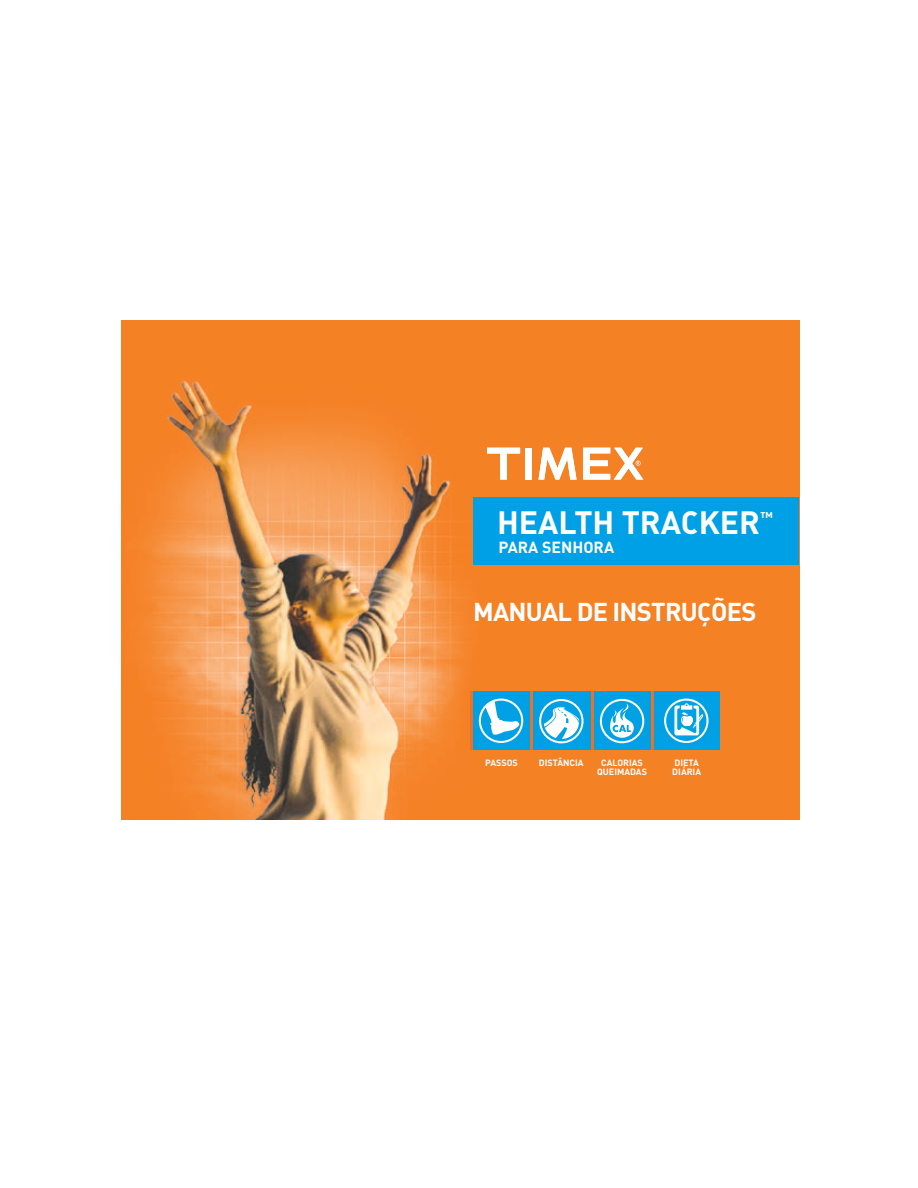
<style>
.page{position:relative;width:918px;height:1188px;background:#fff}
.page>*{position:absolute;margin:0;border:0;box-sizing:border-box;transform-origin:0 0}
.t1{font:31.8px "DIN Bold Alternate";color:#fff}
.t2{font:25.5px "DIN Bold Alternate";letter-spacing:-.03em;color:#fff}
.t3{font:15.9px "DIN Bold Alternate";color:#fff}
.t4{font:13.95px "DIN Bold Alternate";color:#fff}
.t5{font:700 9px/9px "DIN";color:#fff;text-align:center}
</style>
<div class="page">
<div style="left:121px;top:321px;width:679px;height:499px;background:#f58125"></div>
<img style="left:121px;top:320px;width:391px;height:500px">
<div style="left:474px;top:498px;width:325px;height:67px;background:#00a0e6"></div>
<div style="left:525px;top:448px;width:7px;height:32px;background:#fff"></div>
<svg style="left:487px;top:448px;width:33px;height:32px"></svg>
<svg style="left:539px;top:448px;width:38px;height:32px"></svg>
<svg style="left:583px;top:448px;width:60px;height:32px"></svg>
<div style="left:471px;top:691px;width:249px;height:59px;background:#00a1e4"></div>
<div style="left:479px;top:699px;width:44px;height:44px;border:2px solid #fff;border-radius:50%"></div>
<svg style="left:485px;top:700px;width:35px;height:35px"></svg>
<div style="left:539px;top:699px;width:45px;height:44px;border:2px solid #fff;border-radius:50%"></div>
<svg style="left:544px;top:707px;width:35px;height:32px"></svg>
<div style="left:600px;top:699px;width:44px;height:44px;border:2px solid #fff;border-radius:50%"></div>
<svg style="left:609px;top:703px;width:25px;height:35px"></svg>
<div style="left:664px;top:699px;width:45px;height:44px;border:2px solid #fff;border-radius:50%"></div>
<svg style="left:674px;top:703px;width:29px;height:32px"></svg>
<hr style="left:470px;top:691px;width:3px;height:59px;background:#f16f24">
<hr style="left:531px;top:691px;width:2px;height:59px;background:#f16f24">
<hr style="left:591px;top:691px;width:2px;height:59px;background:#f16f24">
<hr style="left:651px;top:691px;width:3px;height:59px;background:#f16f24">
<h1 class="t1" style="left:497px;top:502px;width:264px">HEALTH TRACKER</h1>
<h3 class="t4" style="left:760px;top:508px;width:14px">™</h3>
<h3 class="t3" style="left:498px;top:537px;width:117px">PARA SENHORA</h3>
<h2 class="t2" style="left:473px;top:595px;width:285px">MANUAL DE INSTRUÇÕES</h2>
<p class="t5" style="left:485px;top:758px;width:34px">PASSOS</p>
<p class="t5" style="left:539px;top:758px;width:46px">DISTÂNCIA</p>
<p class="t5" style="left:597px;top:758px;width:51px">CALORIAS<br>QUEIMADAS</p>
<p class="t5" style="left:672px;top:758px;width:30px;text-align:left">DIETA<br>DIÁRIA</p>
</div>
